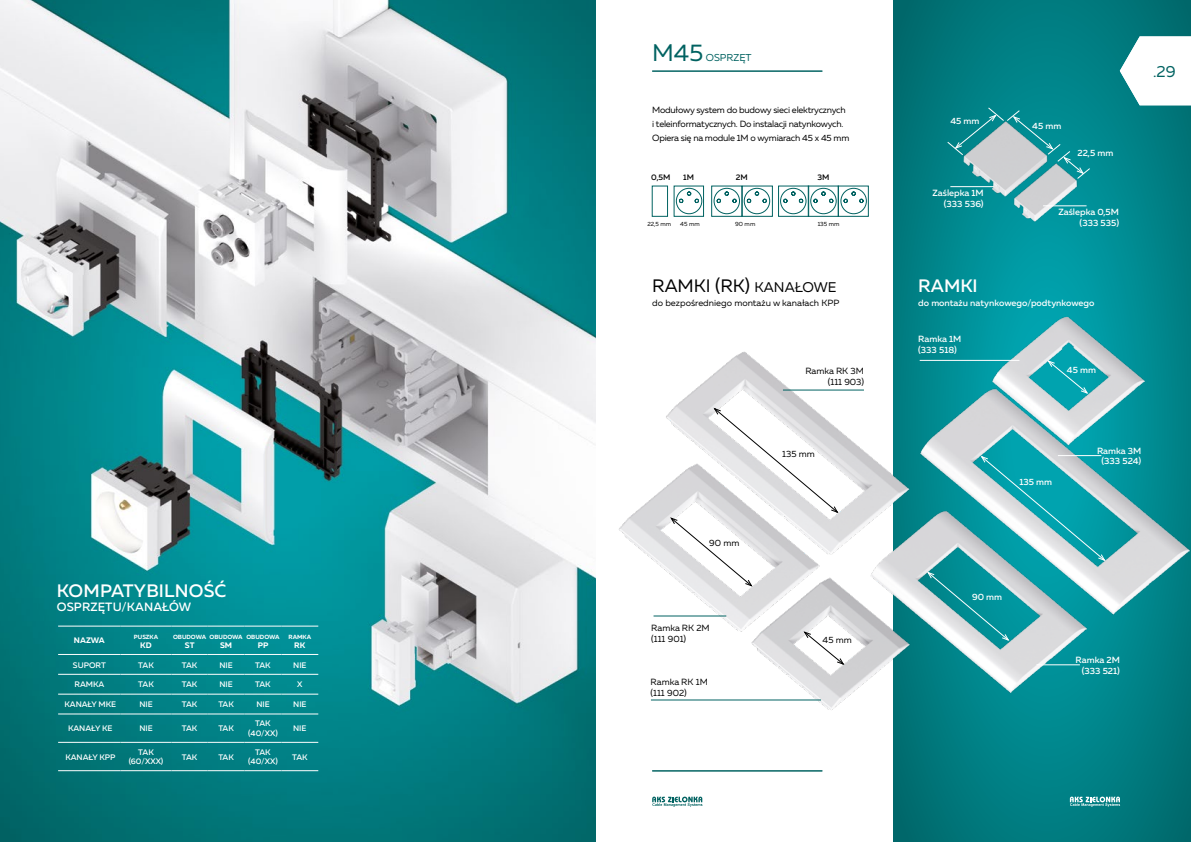
<style>
.page{position:relative;width:1191px;height:842px;background:#fff}
.page>*{position:absolute;margin:0;border:0;box-sizing:border-box;transform-origin:0 0}
.t1{font:24px "Muller";color:#006261}
.t2{font:500 18px "Muller";letter-spacing:.01em;color:#fff}
.t3{font:18px "Muller";color:#000}
.t4{font:16px "Muller";color:#006261}
.t5{font:500 12px "Muller";letter-spacing:.01em;color:#fff}
.t6{font:10px "Muller";color:#006261}
.t7{font:500 9px/10.8px "Muller";color:#fff;text-align:right}
.t8{font:9px/14px "Muller";letter-spacing:-.025em;color:#000}
.t9{font:9px/10.8px "Muller";color:#000}
.t10{font:500 8px/9.6px "Muller";color:#fff;text-align:center}
.t11{font:700 8px "Muller";color:#fff}
.t12{font:500 8px "Muller";color:#000}
.t13{font:700 6px "Muller";color:#fff}
.t14{font:6px "Muller";color:#000}
.s1{font-size:14px}
</style>
<div class="page">
<svg style="left:893px;top:0;width:298px;height:842px;background:#008085"></svg>
<svg style="left:1119px;top:36px;width:72px;height:69px"></svg>
<svg style="left:652px;top:797px;width:50px;height:10px"></svg>
<img style="left:0;top:0;width:595px;height:842px">
<img style="left:747px;top:584px;width:164px;height:137px">
<img style="left:985px;top:310px;width:160px;height:71px">
<img style="left:946px;top:94px;width:153px;height:148px">
<img style="left:919px;top:381px;width:272px;height:241px">
<img style="left:666px;top:344px;width:253px;height:205px">
<img style="left:619px;top:457px;width:208px;height:181px">
<img style="left:868px;top:507px;width:223px;height:190px">
<hr style="left:652px;top:71px;width:170px;height:1px;background:#006261">
<hr style="left:652px;top:770px;width:170px;height:1px;background:#006261">
<svg style="left:1069px;top:797px;width:51px;height:10px"></svg>
<svg style="left:947px;top:107px;width:143px;height:72px;background:#49a2a6"></svg>
<svg style="left:675px;top:187px;width:192px;height:28px"></svg>
<div style="left:651px;top:186px;width:17px;height:31px;border:1px solid #006261"></div>
<div style="left:673px;top:186px;width:31px;height:31px;border:1px solid #006261"></div>
<div style="left:711px;top:186px;width:31px;height:31px;border:1px solid #006261"></div>
<div style="left:741px;top:186px;width:32px;height:31px;border:1px solid #006261"></div>
<div style="left:778px;top:186px;width:31px;height:31px;border:1px solid #006261"></div>
<div style="left:807px;top:186px;width:32px;height:31px;border:1px solid #006261"></div>
<div style="left:837px;top:186px;width:32px;height:31px;border:1px solid #006261"></div>
<hr style="left:950px;top:186px;width:43px;height:1px;background:#fff">
<hr style="left:1043px;top:206px;width:43px;height:1px;background:#fff">
<hr style="left:1036px;top:664px;width:44px;height:1px;background:#fff">
<hr style="left:919px;top:360px;width:100px;height:1px;background:#fff">
<hr style="left:1057px;top:455px;width:44px;height:1px;background:#fff">
<hr style="left:651px;top:700px;width:170px;height:1px;background:#006261">
<hr style="left:653px;top:616px;width:73px;height:1px;background:#006261">
<hr style="left:783px;top:390px;width:81px;height:1px;background:#006261">
<svg style="left:927px;top:571px;width:82px;height:70px;background:#48a9af"></svg>
<svg style="left:980px;top:456px;width:125px;height:105px;background:#51b7be"></svg>
<svg style="left:670px;top:408px;width:168px;height:179px"></svg>
<svg style="left:1047px;top:360px;width:41px;height:34px"></svg>
<svg style="left:803px;top:631px;width:41px;height:34px"></svg>
<hr style="left:58px;top:674px;width:62px;height:1px;background:#fff">
<hr style="left:120px;top:674px;width:51px;height:1px;background:#fff">
<hr style="left:171px;top:674px;width:37px;height:1px;background:#fff">
<hr style="left:208px;top:674px;width:36px;height:1px;background:#fff">
<hr style="left:244px;top:674px;width:37px;height:1px;background:#fff">
<hr style="left:281px;top:674px;width:37px;height:1px;background:#fff">
<hr style="left:58px;top:694px;width:62px;height:1px;background:#fff">
<hr style="left:58px;top:714px;width:62px;height:1px;background:#fff">
<hr style="left:120px;top:714px;width:51px;height:1px;background:#fff">
<hr style="left:171px;top:714px;width:37px;height:1px;background:#fff">
<hr style="left:208px;top:714px;width:36px;height:1px;background:#fff">
<hr style="left:244px;top:714px;width:37px;height:1px;background:#fff">
<hr style="left:281px;top:714px;width:37px;height:1px;background:#fff">
<hr style="left:58px;top:742px;width:62px;height:1px;background:#fff">
<hr style="left:120px;top:742px;width:51px;height:1px;background:#fff">
<hr style="left:171px;top:742px;width:37px;height:1px;background:#fff">
<hr style="left:208px;top:742px;width:36px;height:1px;background:#fff">
<hr style="left:244px;top:742px;width:37px;height:1px;background:#fff">
<hr style="left:281px;top:742px;width:37px;height:1px;background:#fff">
<hr style="left:58px;top:770px;width:62px;height:1px;background:#fff">
<hr style="left:120px;top:770px;width:51px;height:1px;background:#fff">
<hr style="left:171px;top:770px;width:37px;height:1px;background:#fff">
<hr style="left:208px;top:770px;width:36px;height:1px;background:#fff">
<hr style="left:244px;top:770px;width:37px;height:1px;background:#fff">
<hr style="left:281px;top:770px;width:37px;height:1px;background:#fff">
<hr style="left:58px;top:626px;width:62px;height:1px;background:#fff">
<hr style="left:120px;top:626px;width:51px;height:1px;background:#fff">
<hr style="left:171px;top:626px;width:37px;height:1px;background:#fff">
<hr style="left:208px;top:626px;width:36px;height:1px;background:#fff">
<hr style="left:244px;top:626px;width:37px;height:1px;background:#fff">
<hr style="left:281px;top:626px;width:37px;height:1px;background:#fff">
<hr style="left:58px;top:654px;width:62px;height:1px;background:#fff">
<hr style="left:120px;top:654px;width:51px;height:1px;background:#fff">
<hr style="left:171px;top:654px;width:37px;height:1px;background:#fff">
<hr style="left:208px;top:654px;width:36px;height:1px;background:#fff">
<hr style="left:244px;top:654px;width:37px;height:1px;background:#fff">
<hr style="left:281px;top:654px;width:37px;height:1px;background:#fff">
<hr style="left:120px;top:694px;width:51px;height:1px;background:#fff">
<hr style="left:171px;top:694px;width:37px;height:1px;background:#fff">
<hr style="left:208px;top:694px;width:36px;height:1px;background:#fff">
<hr style="left:244px;top:694px;width:37px;height:1px;background:#fff">
<hr style="left:281px;top:694px;width:37px;height:1px;background:#fff">
<h1 class="t1" style="left:652px;top:38px;width:53px">M45</h1>
<p class="t6" style="left:706px;top:52px;width:47px">OSPRZĘT</p>
<h3 class="t4" style="left:1153px;top:62px;width:24px">.29</h3>
<p class="t8" style="left:652px;top:103px;width:199px">Modułowy system do budowy sieci elektrycznych i teleinformatycznych. Do instalacji natynkowych.<br>Opiera się na module 1M o wymiarach 45 x 45 mm</p>
<p class="t7" style="left:950px;top:115px;width:31px">45 mm</p>
<p class="t7" style="left:1032px;top:121px;width:31px">45 mm</p>
<p class="t7" style="left:1077px;top:147px;width:37px">22,5 mm</p>
<p class="t12" style="left:651px;top:172px;width:21px">0,5M</p>
<p class="t12" style="left:683px;top:172px;width:12px">1M</p>
<p class="t12" style="left:735px;top:172px;width:13px">2M</p>
<p class="t12" style="left:817px;top:172px;width:13px">3M</p>
<p class="t14" style="left:647px;top:220px;width:25px">22,5 mm</p>
<p class="t14" style="left:680px;top:220px;width:21px">45 mm</p>
<p class="t14" style="left:735px;top:220px;width:22px">90 mm</p>
<p class="t14" style="left:817px;top:220px;width:23px">135 mm</p>
<p class="t7" style="left:932px;top:188px;width:53px">Zaślepka 1M (333 536)</p>
<p class="t7" style="left:1058px;top:207px;width:62px">Zaślepka 0,5M (333 535)</p>
<h2 class="t3" style="left:652px;top:274px;width:186px">RAMKI (RK) <span class="s1">KANAŁOWE</span></h2>
<p class="t9" style="left:652px;top:297px;width:189px">do bezpośredniego montażu w kanałach KPP</p>
<h2 class="t2" style="left:918px;top:274px;width:61px">RAMKI</h2>
<p class="t7" style="left:918px;top:297px;width:178px">do montażu natynkowego/podtynkowego</p>
<p class="t7" style="left:918px;top:333px;width:44px;text-align:left">Ramka 1M (333 518)</p>
<p class="t9" style="left:805px;top:365px;width:60px;text-align:right">Ramka RK 3M (111 903)</p>
<p class="t7" style="left:1066px;top:365px;width:31px">45 mm</p>
<p class="t8" style="left:782px;top:446px;width:34px">135 mm</p>
<p class="t7" style="left:1097px;top:445px;width:46px;text-align:center">Ramka 3M (333 524)</p>
<p class="t7" style="left:1019px;top:476px;width:34px">135 mm</p>
<p class="t8" style="left:709px;top:535px;width:32px">90 mm</p>
<h2 class="t2" style="left:57px;top:579px;width:171px">KOMPATYBILNOŚĆ</h2>
<h3 class="t5" style="left:57px;top:599px;width:136px">OSPRZĘTU/KANAŁÓW</h3>
<p class="t7" style="left:972px;top:591px;width:32px">90 mm</p>
<p class="t11" style="left:74px;top:636px;width:32px">NAZWA</p>
<p class="t13" style="left:134px;top:633px;width:26px">PUSZKA</p>
<p class="t11" style="left:140px;top:640px;width:13px">KD</p>
<p class="t13" style="left:173px;top:633px;width:35px">OBUDOWA</p>
<p class="t11" style="left:185px;top:640px;width:11px">ST</p>
<p class="t13" style="left:209px;top:633px;width:35px">OBUDOWA</p>
<p class="t11" style="left:220px;top:640px;width:14px">SM</p>
<p class="t13" style="left:246px;top:633px;width:35px">OBUDOWA</p>
<p class="t11" style="left:258px;top:640px;width:12px">PP</p>
<p class="t13" style="left:288px;top:633px;width:24px">RAMKA</p>
<p class="t11" style="left:294px;top:640px;width:13px">RK</p>
<p class="t9" style="left:651px;top:622px;width:60px">Ramka RK 2M (111 901)</p>
<p class="t8" style="left:822px;top:632px;width:31px">45 mm</p>
<p class="t10" style="left:73px;top:660px;width:34px">SUPORT</p>
<p class="t10" style="left:138px;top:660px;width:17px">TAK</p>
<p class="t10" style="left:182px;top:660px;width:17px">TAK</p>
<p class="t10" style="left:219px;top:660px;width:15px">NIE</p>
<p class="t10" style="left:255px;top:660px;width:17px">TAK</p>
<p class="t10" style="left:293px;top:660px;width:15px">NIE</p>
<p class="t10" style="left:74px;top:680px;width:31px">RAMKA</p>
<p class="t10" style="left:138px;top:680px;width:17px">TAK</p>
<p class="t10" style="left:182px;top:680px;width:17px">TAK</p>
<p class="t10" style="left:219px;top:680px;width:15px">NIE</p>
<p class="t10" style="left:255px;top:680px;width:17px">TAK</p>
<p class="t10" style="left:297px;top:680px;width:7px">X</p>
<p class="t10" style="left:64px;top:699px;width:53px">KANAŁY MKE</p>
<p class="t10" style="left:139px;top:699px;width:15px">NIE</p>
<p class="t10" style="left:182px;top:699px;width:17px">TAK</p>
<p class="t10" style="left:218px;top:699px;width:17px">TAK</p>
<p class="t10" style="left:256px;top:699px;width:15px">NIE</p>
<p class="t10" style="left:293px;top:699px;width:15px">NIE</p>
<p class="t10" style="left:68px;top:724px;width:46px">KANAŁY KE</p>
<p class="t10" style="left:139px;top:724px;width:15px">NIE</p>
<p class="t10" style="left:182px;top:724px;width:17px">TAK</p>
<p class="t10" style="left:218px;top:724px;width:17px">TAK</p>
<p class="t10" style="left:248px;top:719px;width:31px">TAK (40/XX)</p>
<p class="t10" style="left:293px;top:724px;width:15px">NIE</p>
<p class="t10" style="left:65px;top:752px;width:52px">KANAŁY KPP</p>
<p class="t10" style="left:129px;top:747px;width:36px">TAK (60/XXX)</p>
<p class="t10" style="left:182px;top:752px;width:17px">TAK</p>
<p class="t10" style="left:218px;top:752px;width:17px">TAK</p>
<p class="t10" style="left:248px;top:747px;width:31px">TAK (40/XX)</p>
<p class="t10" style="left:292px;top:752px;width:17px">TAK</p>
<p class="t9" style="left:650px;top:676px;width:59px">Ramka RK 1M (111 902)</p>
<p class="t7" style="left:1075px;top:654px;width:46px">Ramka 2M (333 521)</p>
</div>
